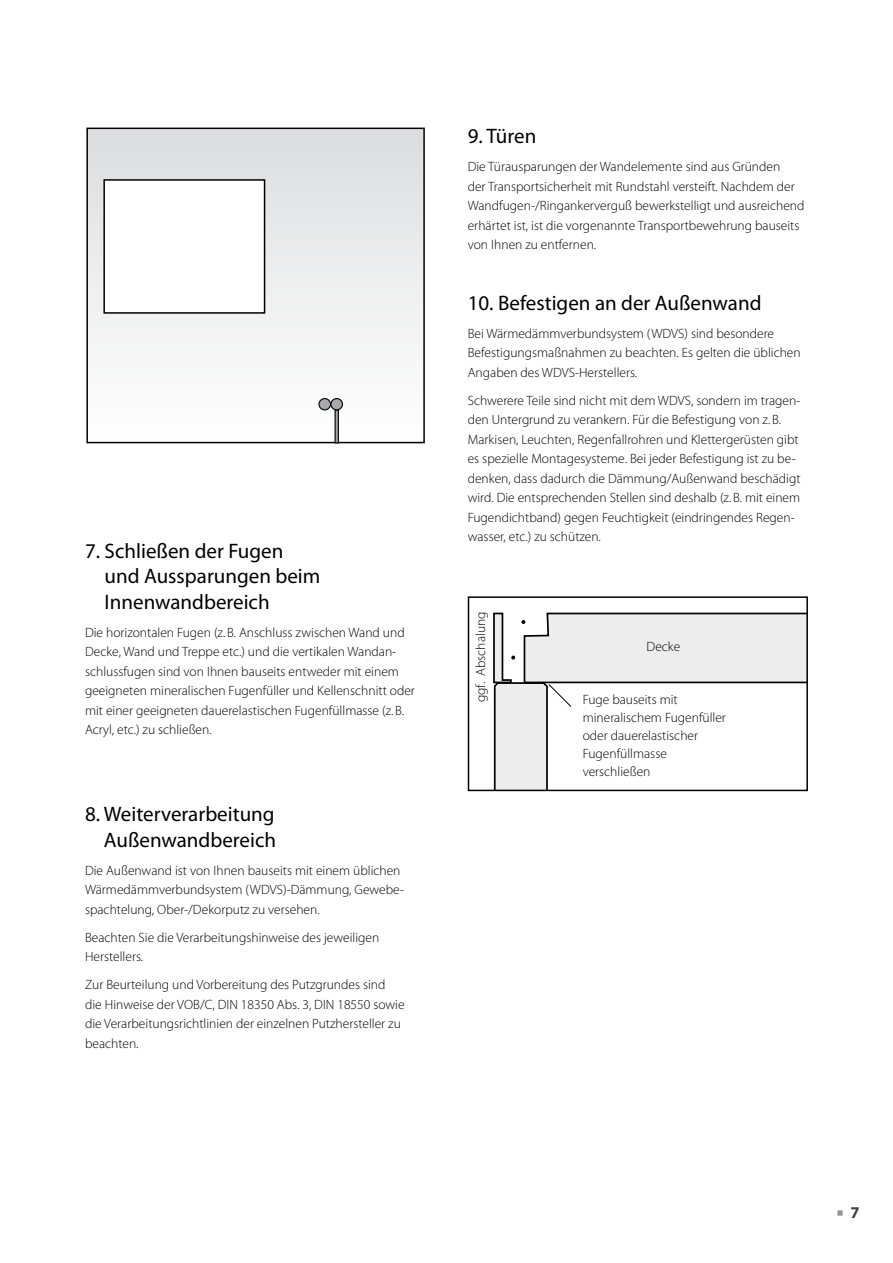
<style>
.page{position:relative;width:893px;height:1263px;background:#fff}
.page>*{position:absolute;margin:0;border:0;box-sizing:border-box;transform-origin:0 0}
.t1{font:21px/25.5px "Myriad Pro";color:#000}
.t2{font:700 16.5px "Myriad Pro";color:#414042}
.t3{font:300 13.5px/19.5px "Myriad Pro";color:#000}
.s1{color:#939598}
</style>
<div class="page">
<svg style="left:493px;top:612px;width:312px;height:176px"></svg>
<div style="left:468px;top:596px;width:340px;height:195px;border:2px solid #000"></div>
<svg style="left:86px;top:127px;width:339px;height:317px"></svg>
<div style="left:335px;top:409px;width:4px;height:34px;border:1px solid #000"></div>
<div style="left:331px;top:399px;width:11px;height:11px;background:#a7a9ac;border-radius:50%"></div>
<div style="left:330px;top:398px;width:13px;height:12px;border:1px solid #000;border-radius:50%"></div>
<div style="left:319px;top:399px;width:11px;height:11px;background:#a7a9ac;border-radius:50%"></div>
<div style="left:318px;top:398px;width:13px;height:12px;border:1px solid #000;border-radius:50%"></div>
<div style="left:104px;top:180px;width:161px;height:133px;background:#fff"></div>
<div style="left:103px;top:179px;width:162px;height:135px;border:2px solid #000"></div>
<h1 class="t1" style="left:105px;top:538px;width:217px;text-indent:-20px">7. Schließen der Fugen und Aussparungen beim<br>Innenwandbereich</h1>
<p class="t3" style="left:85px;top:623px;width:331px">Die horizontalen Fugen (z.B. Anschluss zwischen Wand und Decke, Wand und Treppe etc.) und die vertikalen Wandan&shy;schlussfugen sind von Ihnen bauseits entweder mit einem geeigneten mineralischen Fugenfüller und Kellenschnitt oder mit einer geeigneten dauerelastischen Fugenfüllmasse (z.B.<br>Acryl, etc.) zu schließen.</p>
<h1 class="t1" style="left:85px;top:801px;width:193px;text-align:right">8. Weiterverarbeitung<br>Außenwandbereich</h1>
<p class="t3" style="left:85px;top:861px;width:320px">Die Außenwand ist von Ihnen bauseits mit einem üblichen<br>Wärmedämmverbundsystem (WDVS)-Dämmung, Gewebe&shy;spachtelung, Ober-/Dekorputz zu versehen.</p>
<p class="t3" style="left:85px;top:928px;width:296px">Beachten Sie die Verarbeitungshinweise des jeweiligen<br>Herstellers.</p>
<p class="t3" style="left:85px;top:975px;width:321px">Zur Beurteilung und Vorbereitung des Putzgrundes sind die Hinweise der VOB/C, DIN 18350 Abs. 3, DIN 18550 sowie die Verarbeitungsrichtlinien der einzelnen Putzhersteller zu beachten.</p>
<h1 class="t1" style="left:468px;top:123px;width:70px">9. Türen</h1>
<p class="t3" style="left:468px;top:157px;width:338px">Die Türausparungen der Wandelemente sind aus Gründen<br>der Transportsicherheit mit Rundstahl versteift. Nachdem der Wandfugen-/Ringankerverguß bewerkstelligt und ausreichend erhärtet ist, ist die vorgenannte Transportbewehrung bauseits von Ihnen zu entfernen.</p>
<h1 class="t1" style="left:468px;top:290px;width:295px">10. Befestigen an der Außenwand</h1>
<p class="t3" style="left:468px;top:324px;width:334px">Bei Wärmedämmverbundsystem (WDVS) sind besondere<br>Befestigungsmaßnahmen zu beachten. Es gelten die üblichen<br>Angaben des WDVS-Herstellers.</p>
<p class="t3" style="left:468px;top:391px;width:334px">Schwerere Teile sind nicht mit dem WDVS, sondern im tragen&shy;den Untergrund zu verankern. Für die Befestigung von z.B.<br>Markisen, Leuchten, Regenfallrohren und Klettergerüsten gibt es spezielle Montagesysteme. Bei jeder Befestigung ist zu be&shy;denken, dass dadurch die Dämmung/Außenwand beschädigt wird. Die entsprechenden Stellen sind deshalb (z.B. mit einem Fugendichtband) gegen Feuchtigkeit (eindringendes Regen&shy;wasser, etc.) zu schützen.</p>
<p class="t3" style="left:471px;top:702px;width:92px;rotate:-90deg">ggf. Abschalung</p>
<p class="t3" style="left:647px;top:637px;width:35px">Decke</p>
<p class="t3" style="left:583px;top:690px;width:145px;line-height:18px">Fuge bauseits mit mineralischem Fugenfüller oder dauerelastischer<br>Fugenfüllmasse verschließen</p>
<p class="t2" style="left:836px;top:1202px;width:25px"><span class="s1">○</span> 7</p>
</div>
